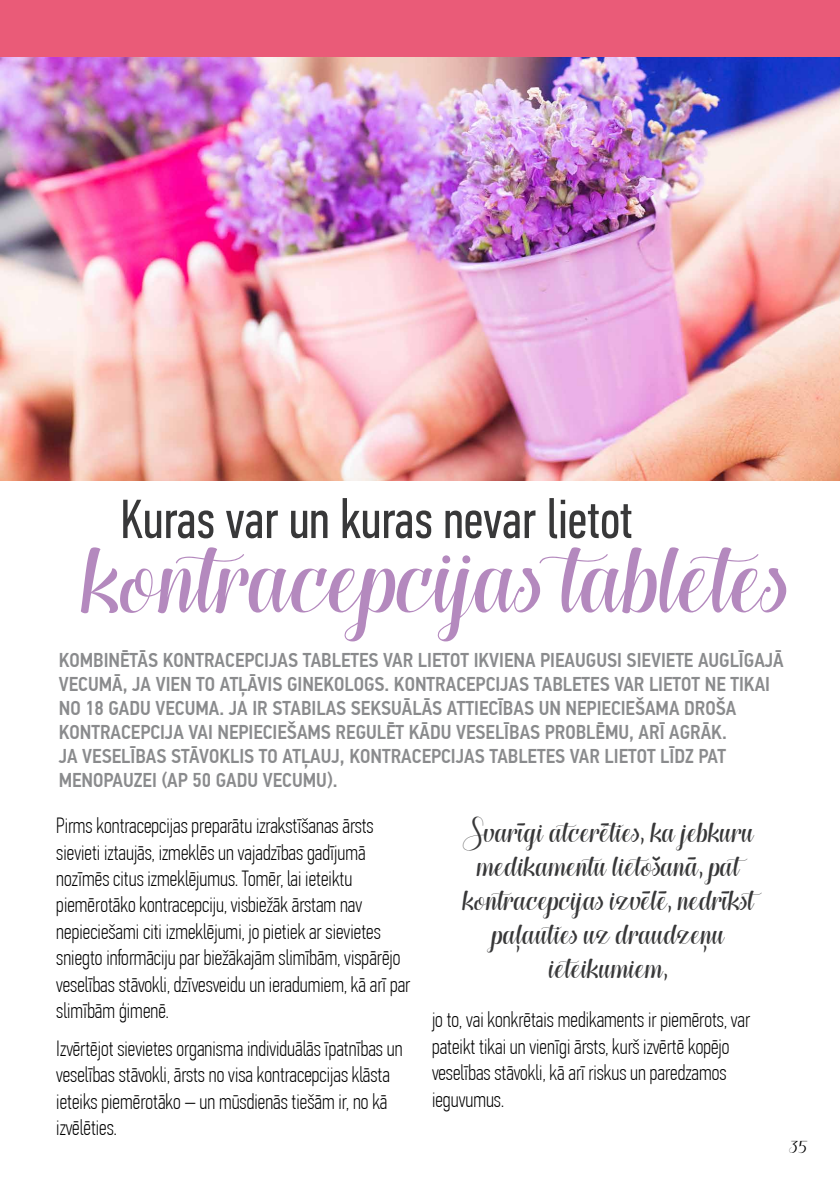
<style>
.page{position:relative;width:840px;height:1191px;background:#fff}
.page>*{position:absolute;margin:0;border:0;box-sizing:border-box;transform-origin:0 0}
.t1{font:114.6px "Hugsand Kissesxoxo Demo";color:#b489be}
.t2{font:55px "PF Din Text Comp Pro";color:#383839}
.t3{font:34px/34px "Hugsand Kissesxoxo Demo";letter-spacing:.01em;color:#383839;text-align:center}
.t4{font:100 22px/26.4px "PF Din Text Comp Pro";color:#000}
.t5{font:500 20px/24px "PF Din Text Cond Pro";color:#8a8b8d}
.t6{font:18px "Hugsand Kissesxoxo Demo";color:#000}
</style>
<div class="page">
<div style="left:0;top:0;width:839px;height:58px;background:#ea5b78"></div>
<img style="left:0;top:58px;width:839px;height:422px">
<h2 class="t2" style="left:120px;top:497px;width:513px">Kuras var un kuras nevar lietot</h2>
<h1 class="t1" style="left:84px;top:527px;width:706px">kontracepcijas tabletes</h1>
<p class="t5" style="left:59px;top:650px;width:726px">KOMBINĒTĀS KONTRACEPCIJAS TABLETES VAR LIETOT IKVIENA PIEAUGUSI SIEVIETE AUGLĪGAJĀ VECUMĀ, JA VIEN TO ATĻĀVIS GINEKOLOGS. KONTRACEPCIJAS TABLETES VAR LIETOT NE TIKAI NO 18 GADU VECUMA. JA IR STABILAS SEKSUĀLĀS ATTIECĪBAS UN NEPIECIEŠAMA DROŠA KONTRACEPCIJA VAI NEPIECIEŠAMS REGULĒT KĀDU VESELĪBAS PROBLĒMU, ARĪ AGRĀK.<br>JA VESELĪBAS STĀVOKLIS TO ATĻAUJ, KONTRACEPCIJAS TABLETES VAR LIETOT LĪDZ PAT MENOPAUZEI (AP 50 GADU VECUMU).</p>
<p class="t4" style="left:56px;top:814px;width:355px">Pirms kontracepcijas preparātu izrakstīšanas ārsts sievieti iztaujās, izmeklēs un vajadzības gadījumā nozīmēs citus izmeklējumus. Tomēr, lai ieteiktu piemērotāko kontracepciju, visbiežāk ārstam nav nepieciešami citi izmeklējumi, jo pietiek ar sievietes sniegto informāciju par biežākajām slimībām, vispārējo veselības stāvokli, dzīvesveidu un ieradumiem, kā arī par slimībām ģimenē.</p>
<p class="t4" style="left:56px;top:1037px;width:347px">Izvērtējot sievietes organisma individuālās īpatnības un veselības stāvokli, ārsts no visa kontracepcijas klāsta ieteiks piemērotāko – un mūsdienās tiešām ir, no kā izvēlēties.</p>
<h3 class="t3" style="left:463px;top:816px;width:292px">Svarīgi atcerēties, ka jebkuru medikamentu lietošanā, pat kontracepcijas izvēlē, nedrīkst paļauties uz draudzeņu ieteikumiem,</h3>
<p class="t4" style="left:432px;top:1008px;width:319px">jo to, vai konkrētais medikaments ir piemērots, var pateikt tikai un vienīgi ārsts, kurš izvērtē kopējo veselības stāvokli, kā arī riskus un paredzamos ieguvumus.</p>
<p class="t6" style="left:788px;top:1140px;width:20px">35</p>
</div>
